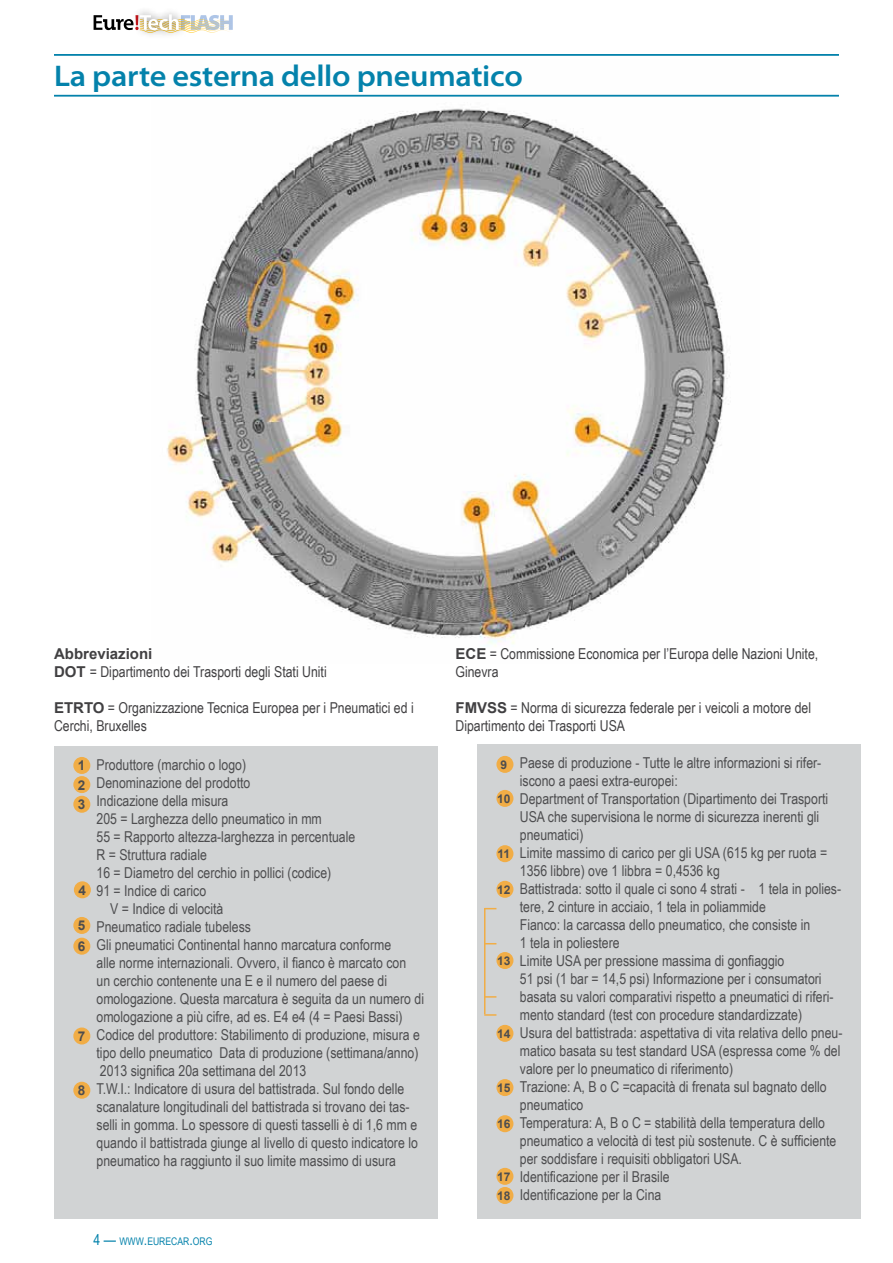
<style>
.page{position:relative;width:893px;height:1263px;background:#fff}
.page>*{position:absolute;margin:0;border:0;box-sizing:border-box;transform-origin:0 0}
.t1{font:600 semi-expanded 30px "Myriad Pro";letter-spacing:-.01em;color:#0482ab}
.t2{font:15px/18px "Arial Narrow";color:#4d4d4f}
.t3{font:15px/18px "Arial Narrow";color:#414042}
.t4{font:700 15px "Arial";color:#414042}
.t5{font:700 13.5px/19.4px "Arial";color:#4d4d4f;text-align:justify}
.t6{font:700 12px/19.2px "Arial";color:#4d4d4f}
.t7{font:10.5px "Arial Narrow";color:#0482ab}
.s1{font-family:"Arial";font-weight:700}
.s2{font-size:15px}
</style>
<div class="page">
<svg style="left:94px;top:14px;width:139px;height:19px"></svg>
<div style="left:477px;top:744px;width:384px;height:474px;background:#d1d3d4"></div>
<img style="left:152px;top:94px;width:607px;height:552px">
<hr style="left:54px;top:54px;width:785px;height:2px;background:#0482ab">
<hr style="left:54px;top:95px;width:785px;height:2px;background:#0482ab">
<div style="left:54px;top:746px;width:383px;height:472px;background:#d1d3d4"></div>
<div style="left:73px;top:757px;width:17px;height:17px;background:#f1ad46;border-radius:50%"></div>
<div style="left:73px;top:776px;width:17px;height:17px;background:#f1ad46;border-radius:50%"></div>
<div style="left:73px;top:796px;width:17px;height:17px;background:#f1ad46;border-radius:50%"></div>
<div style="left:74px;top:881px;width:17px;height:17px;background:#f1ad46;border-radius:50%"></div>
<div style="left:73px;top:917px;width:17px;height:17px;background:#f1ad46;border-radius:50%"></div>
<div style="left:73px;top:938px;width:17px;height:17px;background:#f1ad46;border-radius:50%"></div>
<div style="left:73px;top:1027px;width:17px;height:17px;background:#f1ad46;border-radius:50%"></div>
<div style="left:73px;top:1082px;width:17px;height:17px;background:#f1ad46;border-radius:50%"></div>
<div style="left:496px;top:756px;width:17px;height:17px;background:#f1ad46;border-radius:50%"></div>
<div style="left:496px;top:845px;width:17px;height:17px;background:#f1ad46;border-radius:50%"></div>
<div style="left:496px;top:881px;width:17px;height:17px;background:#f1ad46;border-radius:50%"></div>
<div style="left:496px;top:952px;width:17px;height:17px;background:#f1ad46;border-radius:50%"></div>
<div style="left:496px;top:1168px;width:17px;height:17px;background:#f1ad46;border-radius:50%"></div>
<div style="left:496px;top:1187px;width:17px;height:17px;background:#f1ad46;border-radius:50%"></div>
<hr style="left:484px;top:908px;width:1px;height:106px;background:#f1ad46">
<svg style="left:485px;top:996px;width:11px;height:2px"></svg>
<svg style="left:484px;top:1014px;width:12px;height:2px"></svg>
<div style="left:496px;top:1025px;width:17px;height:17px;background:#f1ad46;border-radius:50%"></div>
<div style="left:496px;top:1079px;width:17px;height:17px;background:#f1ad46;border-radius:50%"></div>
<div style="left:496px;top:1115px;width:17px;height:17px;background:#f1ad46;border-radius:50%"></div>
<div style="left:496px;top:790px;width:17px;height:17px;background:#f1ad46;border-radius:50%"></div>
<h1 class="t1" style="left:54px;top:59px;width:470px">La parte esterna dello pneumatico</h1>
<p class="t4" style="left:54px;top:644px;width:100px">Abbreviazioni</p>
<p class="t3" style="left:54px;top:663px;width:274px"><span class="s1">DOT</span> = Dipartimento dei Trasporti degli Stati Uniti</p>
<p class="t3" style="left:54px;top:699px;width:361px"><span class="s1">ETRTO</span> = Organizzazione Tecnica Europea per i Pneumatici ed i<br>Cerchi, Bruxelles</p>
<p class="t5" style="left:78px;top:756px;width:9px">1<br>2<br>3</p>
<p class="t5" style="left:78px;top:880px;width:9px">4</p>
<p class="t5" style="left:78px;top:915px;width:9px;line-height:20.7px">5<br>6</p>
<p class="t5" style="left:78px;top:1027px;width:9px">7</p>
<p class="t5" style="left:78px;top:1081px;width:9px">8</p>
<p class="t2" style="left:97px;top:755px;width:151px">Produttore (marchio o logo)</p>
<p class="t2" style="left:97px;top:773px;width:155px">Denominazione del prodotto</p>
<p class="t2" style="left:97px;top:791px;width:133px">Indicazione della misura</p>
<p class="t2" style="left:97px;top:809px;width:227px">205 = Larghezza dello pneumatico in mm</p>
<p class="t2" style="left:97px;top:827px;width:260px">55 = Rapporto altezza-larghezza in percentuale</p>
<p class="t2" style="left:97px;top:845px;width:112px">R = Struttura radiale</p>
<p class="t2" style="left:97px;top:863px;width:236px">16 = Diametro del cerchio in pollici (codice)</p>
<p class="t2" style="left:97px;top:881px;width:111px">91 = Indice di carico</p>
<p class="t2" style="left:110px;top:899px;width:115px">V = Indice di velocità</p>
<p class="t2" style="left:97px;top:917px;width:156px">Pneumatico radiale tubeless</p>
<p class="t2" style="left:97px;top:935px;width:296px">Gli pneumatici Continental hanno marcatura conforme</p>
<p class="t2" style="left:97px;top:953px;width:311px">alle norme internazionali. Ovvero, il fianco è marcato con</p>
<p class="t2" style="left:97px;top:971px;width:292px">un cerchio contenente una E e il numero del paese di</p>
<p class="t2" style="left:97px;top:989px;width:329px">omologazione. Questa marcatura è seguita da un numero di</p>
<p class="t2" style="left:97px;top:1007px;width:307px">omologazione a più cifre, ad es. E4 e4 (4 = Paesi Bassi)</p>
<p class="t2" style="left:97px;top:1025px;width:325px">Codice del produttore: Stabilimento di produzione, misura e</p>
<p class="t2" style="left:97px;top:1043px;width:324px">tipo dello pneumatico Data di produzione (settimana/anno)</p>
<p class="t2" style="left:100px;top:1061px;width:208px">2013 significa 20a settimana del 2013</p>
<p class="t2" style="left:97px;top:1079px;width:309px">T.W.I.: Indicatore di usura del battistrada. Sul fondo delle</p>
<p class="t2" style="left:97px;top:1097px;width:315px">scanalature longitudinali del battistrada si trovano dei tas-</p>
<p class="t2" style="left:97px;top:1115px;width:322px">selli in gomma. Lo spessore di questi tasselli è di 1,6 mm e</p>
<p class="t2" style="left:97px;top:1133px;width:323px">quando il battistrada giunge al livello di questo indicatore lo</p>
<p class="t2" style="left:97px;top:1151px;width:301px">pneumatico ha raggiunto il suo limite massimo di usura</p>
<p class="t7" style="left:94px;top:1233px;width:120px"><span class="s2">4 —</span> WWW<span class="s2">.</span>EURECAR<span class="s2">.</span>ORG</p>
<p class="t3" style="left:455px;top:645px;width:364px"><span class="s1">ECE</span> = Commissione Economica per l’Europa delle Nazioni Unite,<br>Ginevra</p>
<p class="t3" style="left:455px;top:699px;width:357px"><span class="s1">FMVSS</span> = Norma di sicurezza federale per i veicoli a motore del<br>Dipartimento dei Trasporti USA</p>
<p class="t6" style="left:501px;top:755px;width:8px">9</p>
<p class="t6" style="left:497px;top:789px;width:15px">10</p>
<p class="t6" style="left:498px;top:845px;width:14px">11</p>
<p class="t6" style="left:497px;top:880px;width:15px">12</p>
<p class="t6" style="left:497px;top:951px;width:15px">13</p>
<p class="t6" style="left:497px;top:1024px;width:15px">14</p>
<p class="t6" style="left:497px;top:1078px;width:15px">15</p>
<p class="t6" style="left:497px;top:1115px;width:15px">16</p>
<p class="t6" style="left:497px;top:1167px;width:15px">17<br>18</p>
<p class="t2" style="left:520px;top:753px;width:324px">Paese di produzione - Tutte le altre informazioni si rifer&shy;iscono a paesi extra-europei:<br>Department of Transportation (Dipartimento dei Trasporti USA che supervisiona le norme di sicurezza inerenti gli pneumatici)<br>Limite massimo di carico per gli USA (615 kg per ruota = 1356 libbre) ove 1 libbra = 0,4536 kg<br>Battistrada: sotto il quale ci sono 4 strati - 1 tela in polies&shy;tere, 2 cinture in acciaio, 1 tela in poliammide<br>Fianco: la carcassa dello pneumatico, che consiste in<br>1 tela in poliestere<br>Limite USA per pressione massima di gonfiaggio<br>51 psi (1 bar = 14,5 psi) Informazione per i consumatori basata su valori comparativi rispetto a pneumatici di riferi&shy;mento standard (test con procedure standardizzate)<br>Usura del battistrada: aspettativa di vita relativa dello pneu&shy;matico basata su test standard USA (espressa come % del valore per lo pneumatico di riferimento)<br>Trazione: A, B o C =capacità di frenata sul bagnato dello pneumatico<br>Temperatura: A, B o C = stabilità della temperatura dello pneumatico a velocità di test più sostenute. C è sufficiente per soddisfare i requisiti obbligatori USA.<br>Identificazione per il Brasile<br>Identificazione per la Cina</p>
</div>
